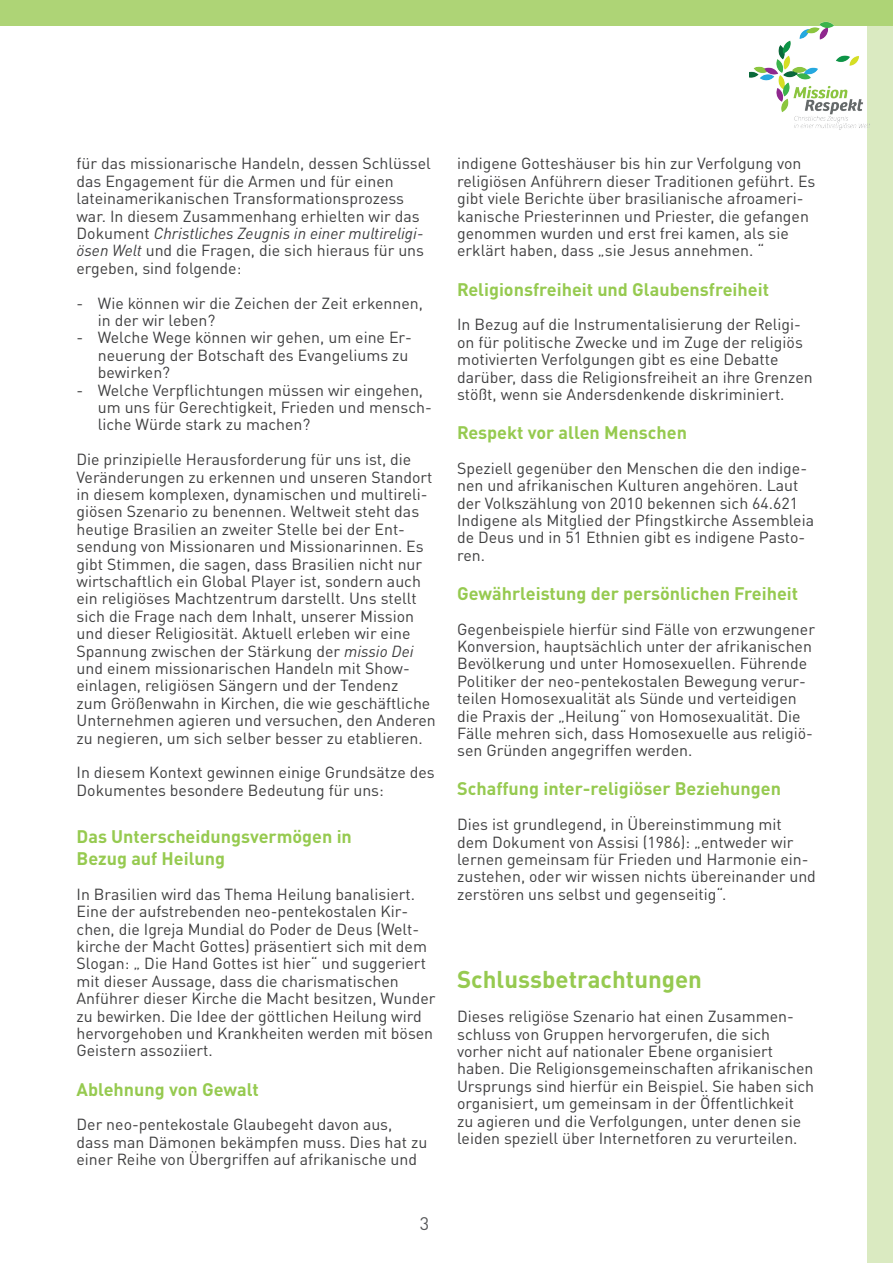
<style>
.page{position:relative;width:893px;height:1263px;background:#fff}
.page>*{position:absolute;margin:0;border:0;box-sizing:border-box;transform-origin:0 0}
.t1{font:700 24px "DINOT";color:#96ca50}
.t2{font:700 18px/21.6px "DINOT";color:#96ca50}
.t3{font:18px "DINOT";color:#57585a}
.t4{font:15.9px/17.4px "DINOT";color:#3e3e3f}
.s1{font-style:italic}
</style>
<div class="page">
<div style="left:867px;top:0;width:26px;height:1263px;background:#daeac1"></div>
<div style="left:0;top:0;width:893px;height:26px;background:#aed476"></div>
<img style="left:749px;top:22px;width:121px;height:108px">
<p class="t4" style="left:77px;top:155px;width:356px">für das missionarische Handeln, dessen Schlüssel das Engagement für die Armen und für einen lateinamerikanischen Transformationsprozess war. In diesem Zusammenhang erhielten wir das Dokument <span class="s1">Christliches Zeugnis in einer multireligi&shy;ösen Welt</span> und die Fragen, die sich hieraus für uns ergeben, sind folgende:</p>
<p class="t4" style="left:98px;top:294px;width:327px;text-indent:-21px">- Wie können wir die Zeichen der Zeit erkennen, in der wir leben?</p>
<p class="t4" style="left:98px;top:329px;width:316px;text-indent:-21px">- Welche Wege können wir gehen, um eine Er&shy;neuerung der Botschaft des Evangeliums zu bewirken?</p>
<p class="t4" style="left:98px;top:381px;width:336px;text-indent:-21px">- Welche Verpflichtungen müssen wir eingehen, um uns für Gerechtigkeit, Frieden und mensch&shy;liche Würde stark zu machen?</p>
<p class="t4" style="left:77px;top:451px;width:361px">Die prinzipielle Herausforderung für uns ist, die Veränderungen zu erkennen und unseren Standort in diesem komplexen, dynamischen und multireli&shy;giösen Szenario zu benennen. Weltweit steht das heutige Brasilien an zweiter Stelle bei der Ent&shy;sendung von Missionaren und Missionarinnen. Es gibt Stimmen, die sagen, dass Brasilien nicht nur wirtschaftlich ein Global Player ist, sondern auch ein religiöses Machtzentrum darstellt. Uns stellt sich die Frage nach dem Inhalt, unserer Mission und dieser Religiosität. Aktuell erleben wir eine Spannung zwischen der Stärkung der <span class="s1">missio Dei </span>und einem missionarischen Handeln mit Show&shy;einlagen, religiösen Sängern und der Tendenz<br>zum Größenwahn in Kirchen, die wie geschäftliche Unternehmen agieren und versuchen, den Anderen zu negieren, um sich selber besser zu etablieren.</p>
<p class="t4" style="left:77px;top:764px;width:360px">In diesem Kontext gewinnen einige Grundsätze des<br>Dokumentes besondere Bedeutung für uns:</p>
<p class="t2" style="left:77px;top:826px;width:277px">Das Unterscheidungsvermögen in<br>Bezug auf Heilung</p>
<p class="t4" style="left:77px;top:885px;width:360px">In Brasilien wird das Thema Heilung banalisiert.<br>Eine der aufstrebenden neo-pentekostalen Kir&shy;chen, die Igreja Mundial do Poder de Deus (Welt&shy;kirche der Macht Gottes) präsentiert sich mit dem Slogan: „ Die Hand Gottes ist hier“ und suggeriert mit dieser Aussage, dass die charismatischen Anführer dieser Kirche die Macht besitzen, Wunder zu bewirken. Die Idee der göttlichen Heilung wird hervorgehoben und Krankheiten werden mit bösen Geistern assoziiert.</p>
<p class="t2" style="left:77px;top:1078px;width:184px">Ablehnung von Gewalt</p>
<p class="t4" style="left:77px;top:1115px;width:352px">Der neo-pentekostale Glaubegeht davon aus, dass man Dämonen bekämpfen muss. Dies hat zu einer Reihe von Übergriffen auf afrikanische und</p>
<p class="t3" style="left:420px;top:1212px;width:11px">3</p>
<p class="t4" style="left:457px;top:155px;width:360px">indigene Gotteshäuser bis hin zur Verfolgung von religiösen Anführern dieser Traditionen geführt. Es gibt viele Berichte über brasilianische afroameri&shy;kanische Priesterinnen und Priester, die gefangen genommen wurden und erst frei kamen, als sie erklärt haben, dass „sie Jesus annehmen. “</p>
<p class="t2" style="left:457px;top:278px;width:313px">Religionsfreiheit und Glaubensfreiheit</p>
<p class="t4" style="left:457px;top:316px;width:357px">In Bezug auf die Instrumentalisierung der Religi&shy;on für politische Zwecke und im Zuge der religiös motivierten Verfolgungen gibt es eine Debatte darüber, dass die Religionsfreiheit an ihre Grenzen stößt, wenn sie Andersdenkende diskriminiert.</p>
<p class="t2" style="left:457px;top:421px;width:231px">Respekt vor allen Menschen</p>
<p class="t4" style="left:457px;top:459px;width:358px">Speziell gegenüber den Menschen die den indige&shy;nen und afrikanischen Kulturen angehören. Laut der Volkszählung von 2010 bekennen sich 64.621<br>Indigene als Mitglied der Pfingstkirche Assembleia de Deus und in 51 Ethnien gibt es indigene Pasto&shy;ren.</p>
<p class="t2" style="left:457px;top:582px;width:343px">Gewährleistung der persönlichen Freiheit</p>
<p class="t4" style="left:457px;top:620px;width:359px">Gegenbeispiele hierfür sind Fälle von erzwungener Konversion, hauptsächlich unter der afrikanischen Bevölkerung und unter Homosexuellen. Führende Politiker der neo-pentekostalen Bewegung verur&shy;teilen Homosexualität als Sünde und verteidigen die Praxis der „Heilung“ von Homosexualität. Die Fälle mehren sich, dass Homosexuelle aus religiö&shy;sen Gründen angegriffen werden.</p>
<p class="t2" style="left:457px;top:777px;width:325px">Schaffung inter-religiöser Beziehungen</p>
<p class="t4" style="left:457px;top:815px;width:360px">Dies ist grundlegend, in Übereinstimmung mit dem Dokument von Assisi (1986): „entweder wir lernen gemeinsam für Frieden und Harmonie ein&shy;zustehen, oder wir wissen nichts übereinander und zerstören uns selbst und gegenseitig“.</p>
<h1 class="t1" style="left:457px;top:963px;width:246px">Schlussbetrachtungen</h1>
<p class="t4" style="left:457px;top:1007px;width:359px">Dieses religiöse Szenario hat einen Zusammen&shy;schluss von Gruppen hervorgerufen, die sich vorher nicht auf nationaler Ebene organisiert haben. Die Religionsgemeinschaften afrikanischen Ursprungs sind hierfür ein Beispiel. Sie haben sich organisiert, um gemeinsam in der Öffentlichkeit zu agieren und die Verfolgungen, unter denen sie leiden speziell über Internetforen zu verurteilen.</p>
</div>
